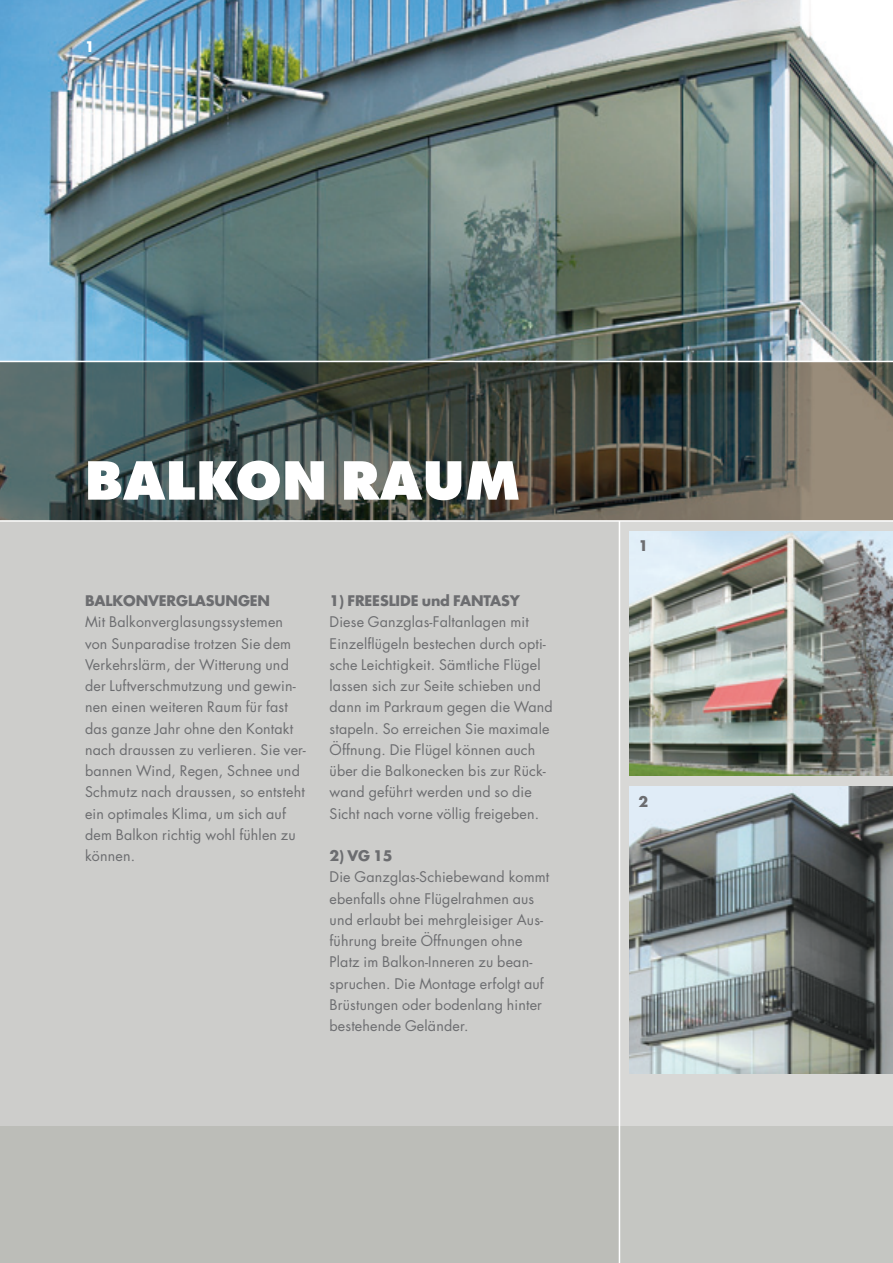
<style>
.page{position:relative;width:893px;height:1263px;background:#d8d8d6}
.page>*{position:absolute;margin:0;border:0;box-sizing:border-box;transform-origin:0 0}
.Head_2{font:800 51px "Futura";letter-spacing:.015em;color:#fff}
.Fliesstext{font:14.25px/21.3px "Futura";letter-spacing:.01em;color:#6c6d70}
.Leadtext{font:700 14.25px "Futura";letter-spacing:-.01em;color:#6c6d70}
.Nummerierungen{font:700 14.25px "Futura";color:#6c6d70}
.Nummerierungen-2{font:700 14.25px "Futura";color:#fff}
</style>
<div class="page">
<div style="left:0;top:1127px;width:893px;height:136px;background:#c5c6c2"></div>
<div style="left:0;top:521px;width:619px;height:742px;background:linear-gradient(to bottom,#d2d1d0,#c2c3bf)"></div>
<hr style="left:619px;top:521px;width:1px;height:742px;background:#fff">
<img style="left:629px;top:532px;width:264px;height:244px">
<img style="left:629px;top:787px;width:264px;height:287px">
<img style="left:0;top:0;width:893px;height:361px">
<svg style="left:0;top:362px;width:893px;height:158px;background:#4c544e"></svg>
<hr style="left:0;top:520px;width:893px;height:2px;background:#fff">
<hr style="left:0;top:361px;width:893px;height:1px;background:#fff">
<p class="Nummerierungen-2" style="left:85px;top:37px;width:11px">1</p>
<p class="Head_2" style="left:85px;top:449px;width:437px">BALKON RAUM</p>
<p class="Leadtext" style="left:85px;top:591px;width:187px">BALKONVERGLASUNGEN</p>
<p class="Fliesstext" style="left:85px;top:611px;width:222px">Mit Balkonverglasungssystemen von Sunparadise trotzen Sie dem<br>Verkehrslärm, der Witterung und der Luftverschmutzung und gewin&shy;nen einen weiteren Raum für fast das ganze Jahr ohne den Kontakt nach draussen zu verlieren. Sie ver&shy;bannen Wind, Regen, Schnee und<br>Schmutz nach draussen, so entsteht ein optimales Klima, um sich auf dem Balkon richtig wohl fühlen zu können.</p>
<p class="Leadtext" style="left:330px;top:591px;width:192px">1) FREESLIDE und FANTASY</p>
<p class="Fliesstext" style="left:330px;top:611px;width:225px">Diese Ganzglas-Faltanlagen mit Einzelflügeln bestechen durch opti&shy;sche Leichtigkeit. Sämtliche Flügel lassen sich zur Seite schieben und dann im Parkraum gegen die Wand stapeln. So erreichen Sie maximale Öffnung. Die Flügel können auch über die Balkonecken bis zur Rück&shy;wand geführt werden und so die Sicht nach vorne völlig freigeben.</p>
<p class="Leadtext" style="left:330px;top:846px;width:65px">2) VG 15</p>
<p class="Fliesstext" style="left:330px;top:866px;width:221px">Die Ganzglas-Schiebewand kommt ebenfalls ohne Flügelrahmen aus und erlaubt bei mehrgleisiger Aus&shy;führung breite Öffnungen ohne<br>Platz im Balkon-Inneren zu bean&shy;spruchen. Die Montage erfolgt auf<br>Brüstungen oder bodenlang hinter bestehende Geländer.</p>
<p class="Nummerierungen" style="left:638px;top:536px;width:11px">1</p>
<p class="Nummerierungen" style="left:638px;top:791px;width:11px">2</p>
</div>
